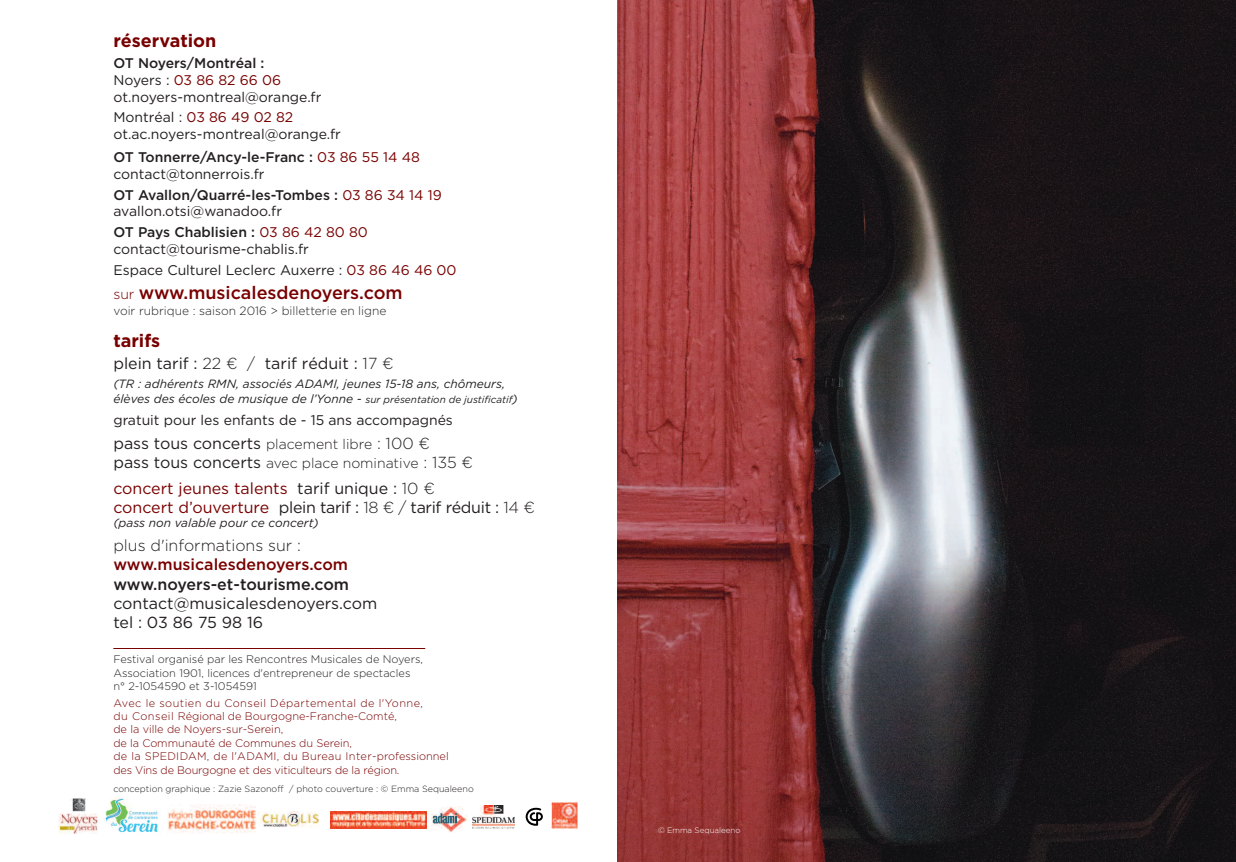
<style>
.page{position:relative;width:1236px;height:862px;background:#fff}
.page>*{position:absolute;margin:0;border:0;box-sizing:border-box;transform-origin:0 0}
.t1{font:500 18px "Gotham";color:#790100}
.t2{font:700 18px "Gotham";color:#790100}
.t3{font:16px/19.2px "Gotham";color:#231f20}
.t4{font:16px/19.2px "Gotham";color:#790100}
.t5{font:500 16px "Gotham";color:#231f20}
.t6{font:500 16px "Gotham";color:#790100}
.t7{font:300 16px "Gotham";color:#231f20}
.t8{font:14px/16.8px "Gotham";color:#231f20}
.t9{font:500 14px/16.8px "Gotham";color:#231f20}
.t10{font:300 14px "Gotham";color:#231f20}
.t11{font:italic 12px/14.4px "Gotham";color:#231f20}
.t12{font:300 12px "Gotham";color:#231f20}
.t13{font:300 11px/13.4px "Gotham";color:#790100}
.t14{font:300 11px/13.2px "Gotham";color:#231f20}
.t15{font:300 9px "Gotham";color:#231f20}
.t16{font:300 8px "Gotham";color:#fff}
.s1{font-weight:500}
.s2{color:#790100}
.s3{font-weight:400;color:#790100}
.s4{font-weight:400}
.s5{font-weight:300;font-size:14px}
.s6{font-weight:300}
.s7{font-size:10px}
.s8{font-weight:400;font-size:16px}
.s9{font-size:16px}
.s10{color:#231f20}
.s11{font-weight:300;color:#231f20}
</style>
<div class="page">
<img style="left:618px;top:0;width:618px;height:862px">
<hr style="left:113px;top:648px;width:312px;height:1px;background:#790100">
<img style="left:473px;top:806px;width:42px;height:22px">
<img style="left:59px;top:798px;width:39px;height:35px">
<img style="left:552px;top:803px;width:26px;height:27px">
<img style="left:331px;top:811px;width:96px;height:17px">
<img style="left:257px;top:811px;width:63px;height:16px">
<img style="left:432px;top:806px;width:36px;height:26px">
<svg style="left:526px;top:808px;width:17px;height:18px"></svg>
<img style="left:105px;top:797px;width:53px;height:36px">
<img style="left:168px;top:804px;width:88px;height:29px">
<h1 class="t2" style="left:113px;top:30px;width:105px">réservation</h1>
<p class="t8" style="left:113px;top:55px;width:209px"><span class="s1">OT Noyers/Montréal :<br></span>Noyers : <span class="s2">03 86 82 66 06 </span>ot.noyers-montreal@orange.fr</p>
<p class="t8" style="left:113px;top:109px;width:229px">Montréal : <span class="s2">03 86 49 02 82 </span>ot.ac.noyers-montreal@orange.fr</p>
<p class="t9" style="left:113px;top:149px;width:308px">OT Tonnerre/Ancy-le-Franc : <span class="s3">03 86 55 14 48 </span><span class="s4">contact@tonnerrois.fr</span></p>
<p class="t9" style="left:113px;top:186px;width:330px">OT Avallon/Quarré-les-Tombes : <span class="s3">03 86 34 14 19 </span><span class="s4">avallon.otsi@wanadoo.fr</span></p>
<p class="t8" style="left:113px;top:224px;width:256px"><span class="s1">OT Pays Chablisien :</span> <span class="s2">03 86 42 80 80 </span>contact@tourisme-chablis.fr</p>
<p class="t8" style="left:113px;top:261px;width:345px">Espace Culturel Leclerc Auxerre : <span class="s2">03 86 46 46 00</span></p>
<h1 class="t1" style="left:113px;top:282px;width:291px"><span class="s5">sur</span> www.musicalesdenoyers.com</h1>
<p class="t12" style="left:113px;top:304px;width:275px">voir rubrique : saison 2016 &gt; billetterie en ligne</p>
<h1 class="t2" style="left:113px;top:330px;width:48px">tarifs</h1>
<h2 class="t3" style="left:113px;top:354px;width:282px">plein tarif : <span class="s6">22 ¤ /</span> tarif réduit : <span class="s6">17 ¤</span></h2>
<p class="t11" style="left:113px;top:377px;width:406px">(TR : adhérents RMN, associés ADAMI, jeunes 15-18 ans, chômeurs, élèves des écoles de musique de l’Yonne - <span class="s7">sur présentation de justificatif</span>)</p>
<p class="t8" style="left:113px;top:411px;width:341px">gratuit pour les enfants de - 15 ans accompagnés</p>
<h2 class="t3" style="left:113px;top:434px;width:318px">pass tous concerts <span class="s5">placement libre</span> <span class="s6">: 100 ¤</span></h2>
<p class="t10" style="left:113px;top:455px;width:361px"><span class="s8">pass tous concerts</span> avec place nominative <span class="s9">: 135 ¤</span></p>
<h2 class="t4" style="left:113px;top:478px;width:423px">concert jeunes talents <span class="s10">tarif unique :</span> <span class="s11">10 ¤<br></span>concert d’ouverture <span class="s10">plein tarif :</span> <span class="s11">18 ¤ /</span> <span class="s10">tarif réduit :</span> <span class="s11">14 ¤</span></h2>
<p class="t11" style="left:113px;top:515px;width:207px">(pass non valable pour ce concert)</p>
<h2 class="t7" style="left:113px;top:536px;width:189px">plus d'informations sur :</h2>
<h2 class="t6" style="left:113px;top:555px;width:236px">www.musicalesdenoyers.com</h2>
<h2 class="t5" style="left:113px;top:575px;width:237px">www.noyers-et-tourisme.com</h2>
<h2 class="t3" style="left:113px;top:594px;width:265px">contact@musicalesdenoyers.com tel : 03 86 75 98 16</h2>
<p class="t14" style="left:113px;top:653px;width:311px">Festival organisé par les Rencontres Musicales de Noyers,<br>Association 1901, licences d'entrepreneur de spectacles n° 2-1054590 et 3-1054591</p>
<p class="t13" style="left:113px;top:696px;width:337px">Avec le soutien du Conseil Départemental de l'Yonne,<br>du Conseil Régional de Bourgogne-Franche-Comté,<br>de la ville de Noyers-sur-Serein,<br>de la Communauté de Communes du Serein,<br>de la SPEDIDAM, de l'ADAMI, du Bureau Inter-professionnel des Vins de Bourgogne et des viticulteurs de la région.</p>
<p class="t15" style="left:113px;top:783px;width:362px">conception graphique : Zazie Sazonoff / photo couverture : © Emma Sequaleeno</p>
<p class="t16" style="left:658px;top:825px;width:84px">© Emma Sequaleeno</p>
</div>
